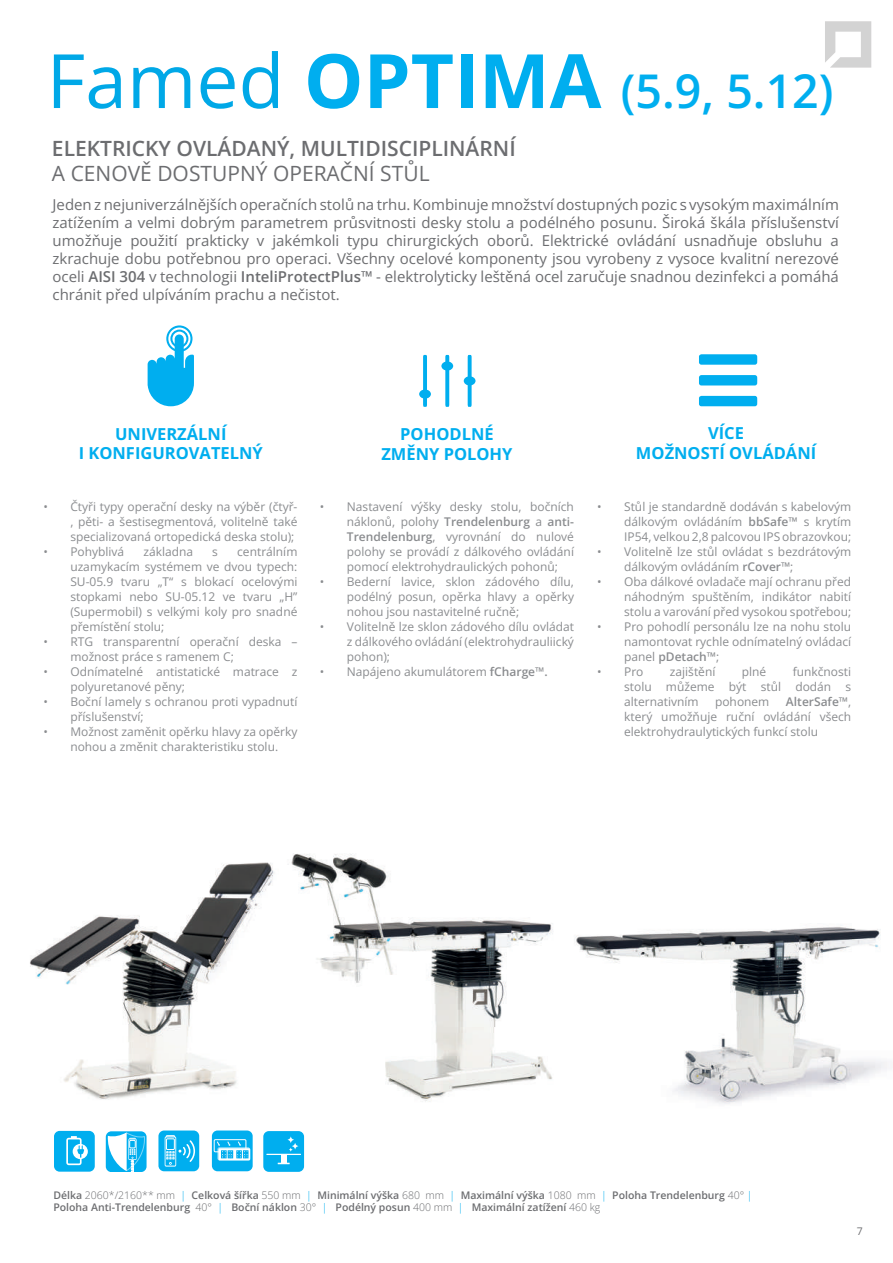
<style>
.page{position:relative;width:893px;height:1263px;background:#fff}
.page>*{position:absolute;margin:0;border:0;box-sizing:border-box;transform-origin:0 0}
.t1{font:600 46.5px "Open Sans";color:#00aeef}
.t2{font:600 21px "Open Sans";color:#6c6d70}
.t3{font:21px "Open Sans";color:#6c6d70}
.t4{font:700 16.5px/19.8px "Open Sans";color:#00aeef;text-align:center}
.t5{font:15px/18px "Open Sans";color:#6c6d70;text-align:justify}
.t6{font:12px/15px "Open Sans";color:#8a8c8f;text-align:justify}
.t7{font:600 10.5px/12.6px "Open Sans";color:#6c6d70}
.t8{font:10.5px "Open Sans";color:#6c6d70}
.s1{font-weight:400;font-size:75px;color:#00a8e7}
.s2{font-weight:700;font-size:75px}
.s3{font-weight:600}
.s4{font-weight:400}
.s5{font-weight:400;color:#00aeef}
</style>
<div class="page">
<svg style="left:825px;top:21px;width:46px;height:47px"></svg>
<img style="left:288px;top:853px;width:265px;height:249px">
<img style="left:30px;top:862px;width:245px;height:238px">
<div style="left:54px;top:1131px;width:40px;height:41px;background:#00aeef;border-radius:6px"></div>
<svg style="left:73px;top:1144px;width:15px;height:15px"></svg>
<svg style="left:66px;top:1136px;width:18px;height:29px"></svg>
<div style="left:106px;top:1131px;width:41px;height:41px;background:#00aeef;border-radius:6px"></div>
<svg style="left:107px;top:1132px;width:38px;height:40px"></svg>
<div style="left:158px;top:1131px;width:41px;height:40px;background:#00aeef;border-radius:6px"></div>
<svg style="left:165px;top:1135px;width:30px;height:31px"></svg>
<div style="left:166px;top:1138px;width:9px;height:12px;border:1px solid #fff"></div>
<div style="left:212px;top:1131px;width:41px;height:40px;background:#00aeef;border-radius:6px"></div>
<div style="left:214px;top:1139px;width:32px;height:13px;border:1px solid #fff"></div>
<div style="left:217px;top:1147px;width:33px;height:13px;border:2px solid #fff"></div>
<svg style="left:218px;top:1148px;width:32px;height:12px"></svg>
<svg style="left:217px;top:1141px;width:31px;height:17px"></svg>
<div style="left:264px;top:1131px;width:40px;height:41px;background:#00aeef;border-radius:6px"></div>
<hr style="left:266px;top:1154px;width:35px;height:1px;background:#fff">
<div style="left:281px;top:1155px;width:5px;height:8px;background:#fff"></div>
<svg style="left:278px;top:1163px;width:12px;height:1px"></svg>
<svg style="left:288px;top:1136px;width:10px;height:15px"></svg>
<svg style="left:148px;top:325px;width:46px;height:81px"></svg>
<svg style="left:699px;top:375px;width:58px;height:10px"></svg>
<svg style="left:699px;top:354px;width:58px;height:11px"></svg>
<svg style="left:699px;top:396px;width:58px;height:10px"></svg>
<img style="left:574px;top:925px;width:313px;height:179px">
<svg style="left:423px;top:355px;width:4px;height:52px"></svg>
<svg style="left:445px;top:355px;width:4px;height:52px"></svg>
<svg style="left:468px;top:355px;width:4px;height:52px"></svg>
<div style="left:419px;top:389px;width:12px;height:10px;background:#00aeef;border-radius:50%"></div>
<div style="left:441px;top:361px;width:12px;height:10px;background:#00aeef;border-radius:50%"></div>
<div style="left:464px;top:376px;width:11px;height:9px;background:#00aeef;border-radius:50%"></div>
<h1 class="t1" style="left:47px;top:59px;width:788px"><span class="s1">Famed</span> <span class="s2">OPTIMA</span> (5.9, 5.12)</h1>
<h2 class="t2" style="left:52px;top:134px;width:465px">ELEKTRICKY OVLÁDANÝ, MULTIDISCIPLINÁRNÍ</h2>
<h2 class="t3" style="left:52px;top:159px;width:379px">A CENOVĚ DOSTUPNÝ OPERAČNÍ STŮL</h2>
<p class="t5" style="left:53px;top:195px;width:788px">Jeden z nejuniverzálnějších operačních stolů na trhu. Kombinuje množství dostupných pozic s vysokým maximálním zatížením a velmi dobrým parametrem průsvitnosti desky stolu a podélného posunu. Široká škála příslušenství umožňuje použití prakticky v jakémkoli typu chirurgických oborů. Elektrické ovládání usnadňuje obsluhu a zkrachuje dobu potřebnou pro operaci. Všechny ocelové komponenty jsou vyrobeny z vysoce kvalitní nerezové oceli <span class="s3">AISI 304</span> v technologii <span class="s3">InteliProtectPlus™</span> - elektrolyticky leštěná ocel zaručuje snadnou dezinfekci a pomáhá chránit před ulpíváním prachu a nečistot.</p>
<h3 class="t4" style="left:79px;top:423px;width:186px">UNIVERZÁLNÍ<br>I KONFIGUROVATELNÝ</h3>
<h3 class="t4" style="left:636px;top:423px;width:182px">VÍCE<br>MOŽNOSTÍ OVLÁDÁNÍ</h3>
<p class="t6" style="left:70px;top:499px;width:229px;text-indent:-27px">• Čtyři typy operační desky na výběr (čtyř-, pěti- a šestisegmentová, volitelně také specializovaná ortopedická deska stolu);</p>
<p class="t6" style="left:43px;top:544px;width:82px">• Pohyblivá</p>
<p class="t6" style="left:143px;top:544px;width:51px">základna</p>
<p class="t6" style="left:212px;top:544px;width:7px">s</p>
<h3 class="t4" style="left:381px;top:423px;width:133px">POHODLNÉ<br>ZMĚNY POLOHY</h3>
<p class="t6" style="left:624px;top:499px;width:229px;text-indent:-27px">• Stůl je standardně dodáván s kabelovým dálkovým ovládáním <span class="s3">bbSafe™</span> s krytím IP54, velkou 2,8 palcovou IPS obrazovkou;</p>
<p class="t6" style="left:624px;top:544px;width:229px;text-indent:-27px">• Volitelně lze stůl ovládat s bezdrátovým dálkovým ovládáním <span class="s3">rCover™</span>;</p>
<p class="t6" style="left:624px;top:574px;width:229px;text-indent:-27px">• Oba dálkové ovladače mají ochranu před náhodným spuštěním, indikátor nabití stolu a varování před vysokou spotřebou;</p>
<p class="t6" style="left:624px;top:619px;width:229px;text-indent:-27px">• Pro pohodlí personálu lze na nohu stolu namontovat rychle odnímatelný ovládací panel <span class="s3">pDetach™</span>;</p>
<p class="t6" style="left:597px;top:664px;width:48px">• Pro</p>
<p class="t6" style="left:670px;top:664px;width:47px">zajištění</p>
<p class="t6" style="left:742px;top:664px;width:26px">plné</p>
<p class="t6" style="left:347px;top:499px;width:229px;text-indent:-27px">• Nastavení výšky desky stolu, bočních náklonů, polohy <span class="s3">Trendelenburg</span> a <span class="s3">anti-Trendelenburg</span>, vyrovnání do nulové polohy se provádí z dálkového ovládání pomocí elektrohydraulických pohonů;</p>
<p class="t6" style="left:347px;top:574px;width:229px;text-indent:-27px">• Bederní lavice, sklon zádového dílu, podélný posun, opěrka hlavy a opěrky nohou jsou nastavitelné ručně;</p>
<p class="t6" style="left:347px;top:619px;width:229px;text-indent:-27px">• Volitelně lze sklon zádového dílu ovládat z dálkového ovládání (elektrohydrauliický pohon);</p>
<p class="t6" style="left:320px;top:664px;width:229px">• Napájeno akumulátorem <span class="s3">fCharge™.</span></p>
<p class="t6" style="left:70px;top:544px;width:229px;text-indent:167px">centrálním uzamykacím systémem ve dvou typech:<br>SU-05.9 tvaru „T“ s blokací ocelovými stopkami nebo SU-05.12 ve tvaru „H” (Supermobil) s velkými koly pro snadné přemístění stolu;</p>
<p class="t6" style="left:70px;top:634px;width:229px;text-indent:-27px">• RTG transparentní operační deska – možnost práce s ramenem C;</p>
<p class="t6" style="left:70px;top:664px;width:229px;text-indent:-27px">• Odnímatelné antistatické matrace z polyuretanové pěny;</p>
<p class="t6" style="left:70px;top:694px;width:229px;text-indent:-27px">• Boční lamely s ochranou proti vypadnutí příslušenství;</p>
<p class="t6" style="left:70px;top:724px;width:229px;text-indent:-27px">• Možnost zaměnit opěrku hlavy za opěrky nohou a změnit charakteristiku stolu.</p>
<p class="t6" style="left:624px;top:664px;width:229px;text-indent:169px">funkčnosti stolu můžeme být stůl dodán s alternativním</p>
<p class="t6" style="left:624px;top:694px;width:229px;text-indent:162px"><span class="s3">AlterSafe™</span>, který umožňuje ruční ovládání všech elektrohydraulytických funkcí stolu</p>
<p class="t6" style="left:715px;top:694px;width:56px">pohonem</p>
<p class="t7" style="left:53px;top:1188px;width:701px">Délka <span class="s4">2060*/2160** mm</span> <span class="s5">|</span> Celková šířka <span class="s4">550 mm</span> <span class="s5">|</span> Minimální výška <span class="s4">680 mm</span> <span class="s5">|</span> Maximální výška <span class="s4">1080 mm</span> <span class="s5">|</span> Poloha Trendelenburg <span class="s4">40°</span> <span class="s5">|<br></span>Poloha Anti-Trendelenburg <span class="s4">40°</span> <span class="s5">|</span> Boční náklon <span class="s4">30°</span> <span class="s5">|</span> Podélný posun <span class="s4">400 mm</span> <span class="s5">|</span> Maximální zatížení <span class="s4">460 kg</span></p>
<p class="t8" style="left:857px;top:1224px;width:8px">7</p>
</div>
